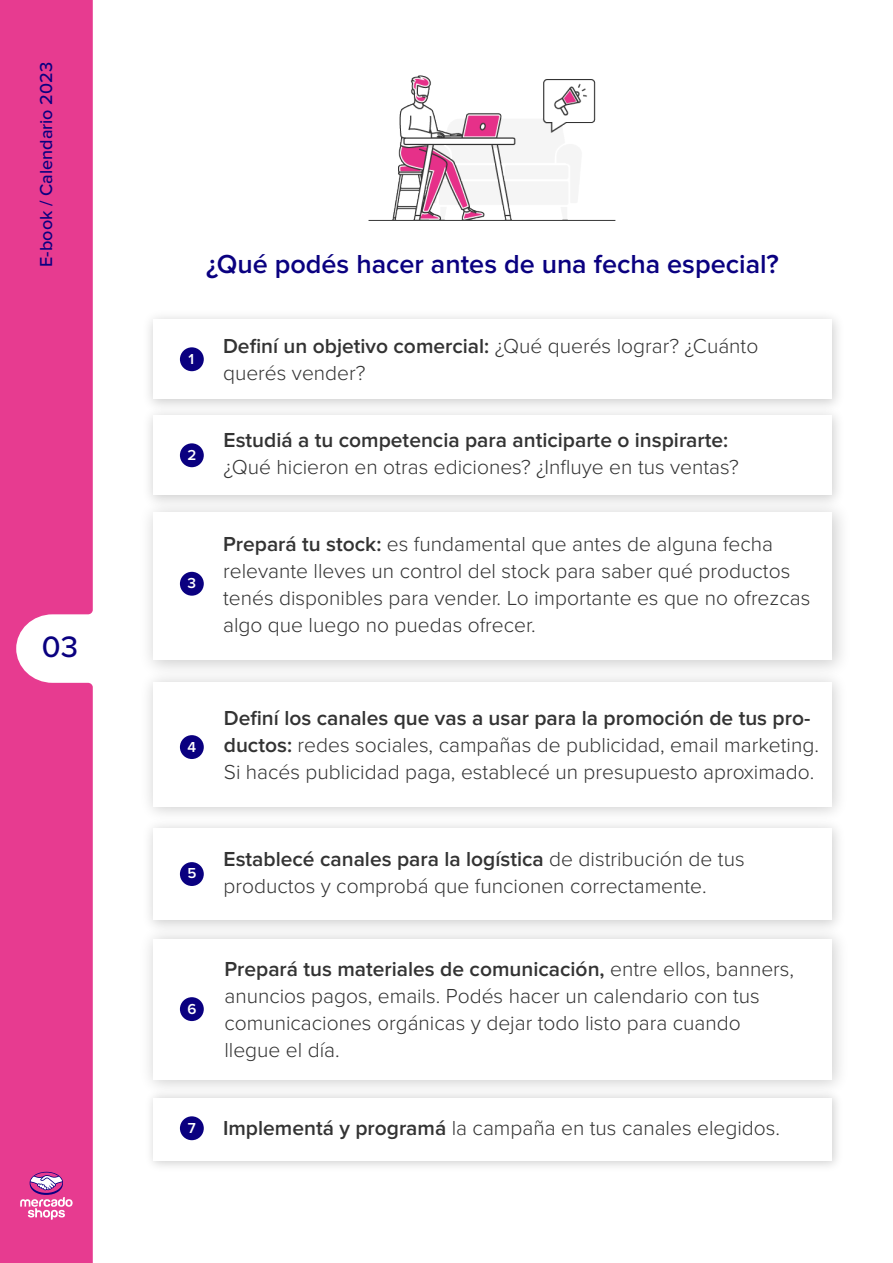
<style>
.page{position:relative;width:893px;height:1263px;background:#fff}
.page>*{position:absolute;margin:0;border:0;box-sizing:border-box;transform-origin:0 0}
.t1{font:500 30.75px "Proxima Nova";color:#0a0080}
.t2{font:600 27px "Proxima Nova";color:#0a0080}
.t3{font:300 21px/27px "Proxima Nova";color:#333}
.t4{font:600 21px "Proxima Nova";color:#333}
.t5{font:500 18px "Proxima Nova";color:#0a0080}
.t6{font:600 15px "Proxima Nova";color:#fff}
.s1{font-weight:600}
</style>
<div class="page">
<div style="left:0;top:0;width:93px;height:1263px;background:#e73b90"></div>
<svg style="left:20px;top:1172px;width:53px;height:48px;background:#db65a9"></svg>
<div style="left:153px;top:415px;width:679px;height:80px;background:#fff"></div>
<div style="left:153px;top:682px;width:679px;height:125px;background:#fff"></div>
<div style="left:153px;top:828px;width:679px;height:92px;background:#fff"></div>
<div style="left:153px;top:1098px;width:679px;height:63px;background:#fff"></div>
<div style="left:180px;top:347px;width:24px;height:24px;background:#0a0080;border-radius:50%"></div>
<div style="left:180px;top:443px;width:24px;height:24px;background:#0a0080;border-radius:50%"></div>
<div style="left:180px;top:572px;width:24px;height:24px;background:#0a0080;border-radius:50%"></div>
<div style="left:180px;top:735px;width:24px;height:24px;background:#0a0080;border-radius:50%"></div>
<div style="left:180px;top:997px;width:24px;height:24px;background:#0a0080;border-radius:50%"></div>
<div style="left:180px;top:862px;width:24px;height:24px;background:#0a0080;border-radius:50%"></div>
<div style="left:180px;top:1116px;width:24px;height:24px;background:#0a0080;border-radius:50%"></div>
<img style="left:368px;top:75px;width:248px;height:146px">
<p class="t5" style="left:36px;top:267px;width:206px;rotate:-90deg">E-book / Calendario 2023</p>
<h1 class="t1" style="left:42px;top:629px;width:38px">03</h1>
<p class="t2" style="left:206px;top:249px;width:574px">¿Qué podés hacer antes de una fecha especial?</p>
<p class="t6" style="left:188px;top:350px;width:7px">1</p>
<p class="t6" style="left:188px;top:446px;width:10px">2</p>
<p class="t6" style="left:188px;top:574px;width:10px">3</p>
<p class="t3" style="left:223px;top:333px;width:537px"><span class="s1">Definí un objetivo comercial:</span> ¿Qué querés lograr? ¿Cuánto querés vender?</p>
<p class="t4" style="left:224px;top:428px;width:506px">Estudiá a tu competencia para anticiparte o inspirarte:</p>
<p class="t3" style="left:224px;top:454px;width:517px">¿Qué hicieron en otras ediciones? ¿Influye en tus ventas?</p>
<p class="t3" style="left:223px;top:531px;width:589px"><span class="s1">Prepará tu stock:</span> es fundamental que antes de alguna fecha relevante lleves un control del stock para saber qué productos tenés disponibles para vender. Lo importante es que no ofrezcas algo que luego no puedas ofrecer.</p>
<p class="t6" style="left:187px;top:738px;width:10px">4</p>
<p class="t6" style="left:187px;top:865px;width:11px">5</p>
<p class="t6" style="left:187px;top:1000px;width:11px">6</p>
<p class="t3" style="left:224px;top:705px;width:597px"><span class="s1">Definí los canales que vas a usar para la promoción de tus pro&shy;ductos:</span> redes sociales, campañas de publicidad, email marketing.<br>Si hacés publicidad paga, establecé un presupuesto aproximado.</p>
<p class="t3" style="left:224px;top:846px;width:523px"><span class="s1">Establecé canales para la logística</span> de distribución de tus productos y comprobá que funcionen correctamente.</p>
<p class="t3" style="left:224px;top:956px;width:571px"><span class="s1">Prepará tus materiales de comunicación,</span> entre ellos, banners, anuncios pagos, emails. Podés hacer un calendario con tus comunicaciones orgánicas y dejar todo listo para cuando llegue el día.</p>
<p class="t6" style="left:188px;top:1119px;width:9px">7</p>
<p class="t3" style="left:223px;top:1115px;width:559px"><span class="s1">Implementá y programá</span> la campaña en tus canales elegidos.</p>
</div>
